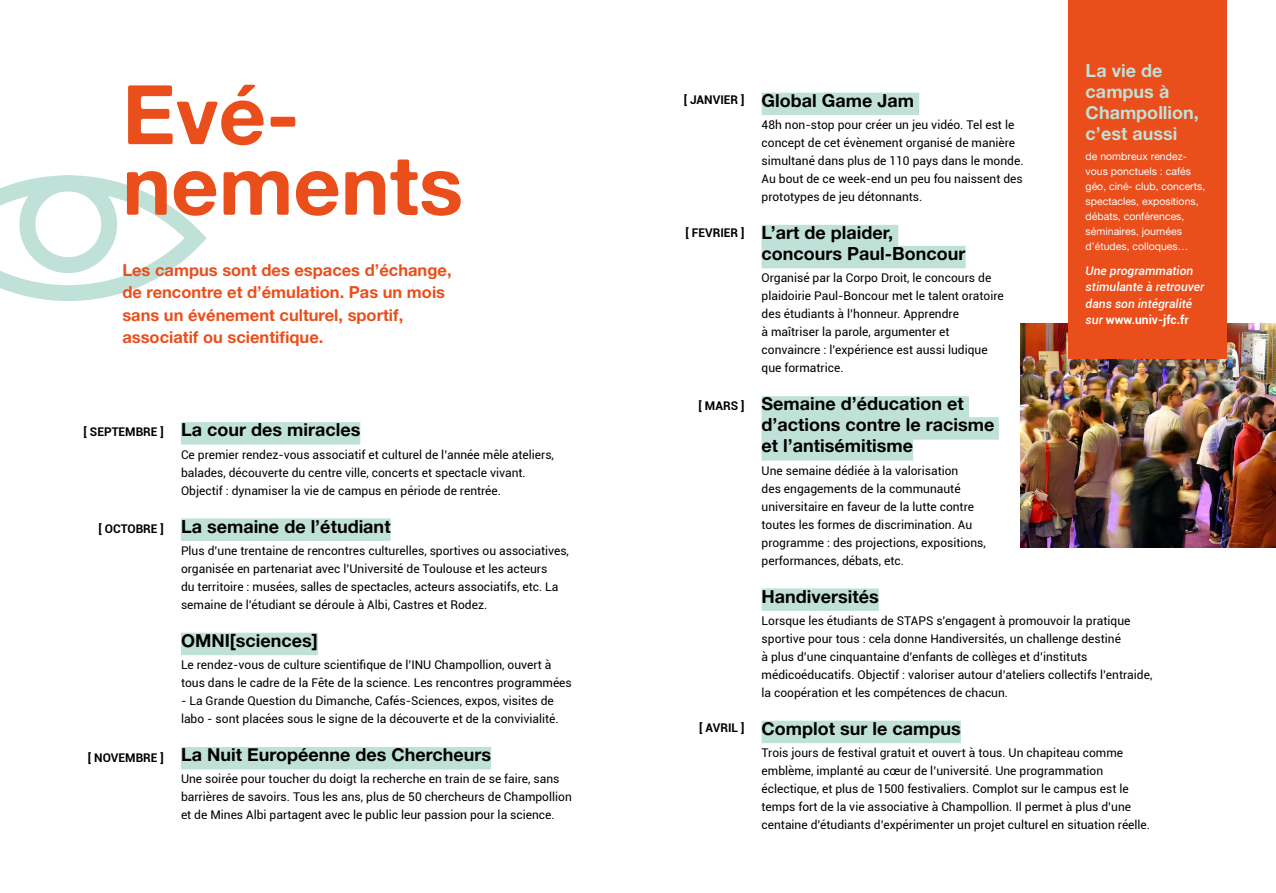
<style>
.page{position:relative;width:1276px;height:893px;background:#fff}
.page>*{position:absolute;margin:0;border:0;box-sizing:border-box;transform-origin:0 0}
.t1{font:82.5px/70.5px "Alte Haas Grotesk Bold";color:#e94e1b}
.t2{font:18px/21px "Alte Haas Grotesk Bold";color:#000}
.t3{font:18px/21px "Alte Haas Grotesk Bold";color:#c0e1d7}
.t4{font:16.5px/22.5px "Alte Haas Grotesk Bold";color:#e94e1b}
.t5{font:12px/18px "Roboto";color:#000}
.t6{font:italic 500 12px/16.5px "Roboto";color:#fff}
.t7{font:700 12px "Roboto";color:#000}
.t8{font:10.5px/15px "Alte Haas Grotesk";color:#fff}
.s1{font-weight:700;font-style:normal}
</style>
<div class="page">
<svg style="left:0;top:175px;width:204px;height:126px"></svg>
<div style="left:19px;top:175px;width:98px;height:98px;border:16px solid #c0e1d7;border-radius:50%"></div>
<img style="left:1020px;top:323px;width:256px;height:224px">
<div style="left:181px;top:422px;width:179px;height:23px;background:#c0e1d7"></div>
<div style="left:181px;top:518px;width:210px;height:23px;background:#c0e1d7"></div>
<div style="left:181px;top:633px;width:137px;height:22px;background:#c0e1d7"></div>
<div style="left:181px;top:747px;width:310px;height:22px;background:#c0e1d7"></div>
<div style="left:761px;top:93px;width:158px;height:22px;background:#c0e1d7"></div>
<div style="left:761px;top:225px;width:137px;height:22px;background:#c0e1d7"></div>
<div style="left:761px;top:246px;width:204px;height:22px;background:#c0e1d7"></div>
<div style="left:761px;top:396px;width:208px;height:23px;background:#c0e1d7"></div>
<div style="left:761px;top:417px;width:238px;height:23px;background:#c0e1d7"></div>
<div style="left:761px;top:438px;width:152px;height:23px;background:#c0e1d7"></div>
<div style="left:761px;top:588px;width:118px;height:23px;background:#c0e1d7"></div>
<div style="left:761px;top:721px;width:200px;height:22px;background:#c0e1d7"></div>
<div style="left:1068px;top:0;width:158px;height:358px;background:#e94e1b"></div>
<h1 class="t1" style="left:122px;top:78px;width:342px">Evé&shy;nements</h1>
<h3 class="t4" style="left:122px;top:258px;width:331px">Les campus sont des espaces d’échange, de rencontre et d’émulation. Pas un mois sans un événement culturel, sportif, associatif ou scientifique.</h3>
<p class="t7" style="left:84px;top:423px;width:82px">[ SEPTEMBRE ]</p>
<p class="t7" style="left:99px;top:520px;width:67px">[ OCTOBRE ]</p>
<p class="t7" style="left:88px;top:749px;width:77px">[ NOVEMBRE ]</p>
<h2 class="t2" style="left:181px;top:419px;width:181px">La cour des miracles</h2>
<p class="t5" style="left:181px;top:445px;width:374px">Ce premier rendez-vous associatif et culturel de l’année mêle ateliers, balades, découverte du centre ville, concerts et spectacle vivant.<br>Objectif : dynamiser la vie de campus en période de rentrée.</p>
<h2 class="t2" style="left:181px;top:515px;width:211px">La semaine de l’étudiant</h2>
<p class="t5" style="left:181px;top:541px;width:389px">Plus d’une trentaine de rencontres culturelles, sportives ou associatives, organisée en partenariat avec l’Université de Toulouse et les acteurs<br>du territoire : musées, salles de spectacles, acteurs associatifs, etc. La semaine de l’étudiant se déroule à Albi, Castres et Rodez.</p>
<h2 class="t2" style="left:181px;top:630px;width:138px">OMNI[sciences]</h2>
<p class="t5" style="left:181px;top:655px;width:392px">Le rendez-vous de culture scientifique de l’INU Champollion, ouvert à tous dans le cadre de la Fête de la science. Les rencontres programmées</p>
<p class="t5" style="left:181px;top:691px;width:379px">- La Grande Question du Dimanche, Cafés-Sciences, expos, visites de labo - sont placées sous le signe de la découverte et de la convivialité.</p>
<h2 class="t2" style="left:181px;top:744px;width:312px">La Nuit Européenne des Chercheurs</h2>
<p class="t5" style="left:181px;top:770px;width:392px">Une soirée pour toucher du doigt la recherche en train de se faire, sans barrières de savoirs. Tous les ans, plus de 50 chercheurs de Champollion et de Mines Albi partagent avec le public leur passion pour la science.</p>
<p class="t7" style="left:684px;top:91px;width:62px">[ JANVIER ]</p>
<p class="t7" style="left:685px;top:224px;width:61px">[ FEVRIER ]</p>
<p class="t7" style="left:698px;top:397px;width:47px">[ MARS ]</p>
<p class="t7" style="left:699px;top:719px;width:47px">[ AVRIL ]</p>
<h2 class="t3" style="left:1085px;top:60px;width:115px">La vie de campus à<br>Champollion, c’est aussi</h2>
<p class="t8" style="left:1085px;top:148px;width:121px">de nombreux rendez&shy;vous ponctuels : cafés géo, ciné- club, concerts, spectacles, expositions, débats, conférences, séminaires, journées d’études, colloques…</p>
<p class="t6" style="left:1085px;top:262px;width:120px">Une programmation stimulante à retrouver dans son intégralité sur <span class="s1">www.univ-jfc.fr</span></p>
<h2 class="t2" style="left:761px;top:90px;width:154px">Global Game Jam</h2>
<p class="t5" style="left:761px;top:115px;width:263px">48h non-stop pour créer un jeu vidéo. Tel est le concept de cet évènement organisé de manière simultané dans plus de 110 pays dans le monde.<br>Au bout de ce week-end un peu fou naissent des prototypes de jeu détonnants.</p>
<h2 class="t2" style="left:761px;top:222px;width:206px">L’art de plaider, concours Paul-Boncour</h2>
<p class="t5" style="left:761px;top:269px;width:244px">Organisé par la Corpo Droit, le concours de plaidoirie Paul-Boncour met le talent oratoire des étudiants à l’honneur. Apprendre<br>à maîtriser la parole, argumenter et convaincre : l’expérience est aussi ludique que formatrice.</p>
<h2 class="t2" style="left:761px;top:393px;width:234px">Semaine d’éducation et d’actions contre le racisme et l’antisémitisme</h2>
<p class="t5" style="left:761px;top:461px;width:226px">Une semaine dédiée à la valorisation<br>des engagements de la communauté universitaire en faveur de la lutte contre toutes les formes de discrimination. Au programme : des projections, expositions, performances, débats, etc.</p>
<h2 class="t2" style="left:761px;top:585px;width:119px">Handiversités</h2>
<p class="t5" style="left:761px;top:611px;width:392px">Lorsque les étudiants de STAPS s’engagent à promouvoir la pratique sportive pour tous : cela donne Handiversités, un challenge destiné<br>à plus d’une cinquantaine d’enfants de collèges et d’instituts médicoéducatifs. Objectif : valoriser autour d’ateliers collectifs l’entraide, la coopération et les compétences de chacun.</p>
<h2 class="t2" style="left:761px;top:718px;width:201px">Complot sur le campus</h2>
<p class="t5" style="left:761px;top:743px;width:390px">Trois jours de festival gratuit et ouvert à tous. Un chapiteau comme emblème, implanté au cœur de l’université. Une programmation éclectique, et plus de 1500 festivaliers. Complot sur le campus est le temps fort de la vie associative à Champollion. Il permet à plus d’une centaine d’étudiants d’expérimenter un projet culturel en situation réelle.</p>
</div>
